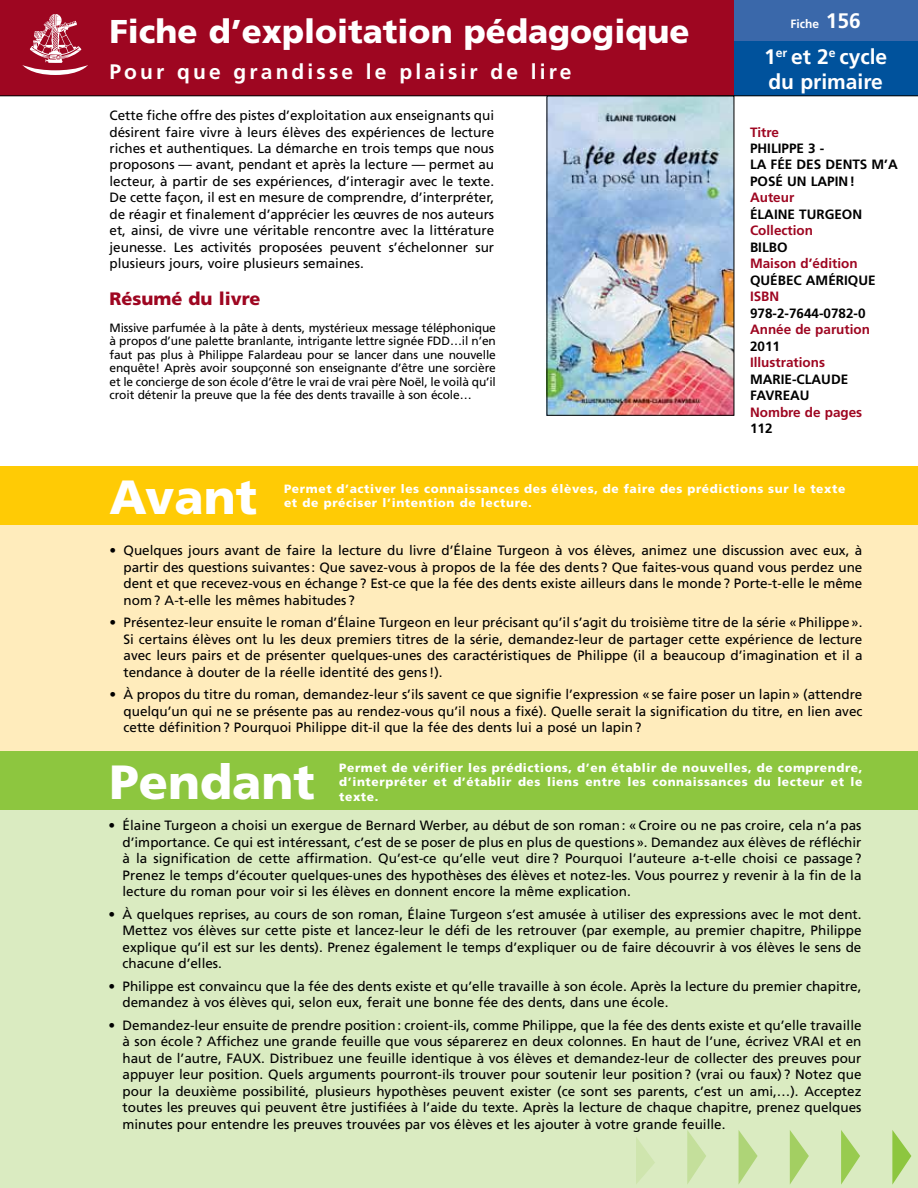
<style>
.page{position:relative;width:918px;height:1188px;background:#fff}
.page>*{position:absolute;margin:0;border:0;box-sizing:border-box;transform-origin:0 0}
.t1{font:900 48px "Frutiger";color:#fff}
.t2{font:900 33px "Frutiger";color:#fff}
.t3{font:700 21px "Frutiger";letter-spacing:.15em;color:#fff}
.t4{font:700 21px/25.2px "Frutiger";color:#fff}
.t5{font:900 18px "Frutiger";color:#9e0621}
.t6{font:13.5px/16.5px "Frutiger";color:#000;text-align:justify}
.t7{font:700 13.5px/16.5px "Frutiger";color:#000}
.t8{font:700 13.5px "Frutiger";color:#9e0621}
.t9{font:12px/13.5px "Frutiger";letter-spacing:-.01em;color:#000;text-align:justify}
.t10{font:900 12px/14.4px "Frutiger";letter-spacing:.05em;color:#fff}
.t11{font:700 12px "Frutiger";color:#fff}
.s1{font-size:21px}
</style>
<div class="page">
<div style="left:729px;top:12px;width:189px;height:84px;background:#00529c"></div>
<div style="left:729px;top:0;width:189px;height:40px;background:#3a68aa"></div>
<div style="left:0;top:0;width:733px;height:96px;background:#9e0621"></div>
<svg style="left:22px;top:14px;width:66px;height:61px"></svg>
<hr style="left:0;top:96px;width:918px;height:1px;background:#000">
<div style="left:0;top:734px;width:918px;height:454px;background:#daebc1"></div>
<div style="left:0;top:493px;width:918px;height:306px;background:#ffecbc"></div>
<svg style="left:636px;top:1137px;width:19px;height:47px"></svg>
<svg style="left:687px;top:1130px;width:19px;height:54px"></svg>
<svg style="left:739px;top:1131px;width:19px;height:53px"></svg>
<svg style="left:790px;top:1130px;width:19px;height:54px"></svg>
<svg style="left:841px;top:1130px;width:19px;height:55px"></svg>
<svg style="left:892px;top:1130px;width:19px;height:55px"></svg>
<div style="left:0;top:466px;width:918px;height:59px;background:#ffcb05"></div>
<div style="left:0;top:752px;width:918px;height:58px;background:#8dc63f"></div>
<img style="left:549px;top:98px;width:183px;height:316px">
<h2 class="t2" style="left:110px;top:11px;width:582px">Fiche d’exploitation pédagogique</h2>
<h3 class="t3" style="left:110px;top:59px;width:463px">Pour que grandisse le plaisir de lire</h3>
<p class="t6" style="left:110px;top:107px;width:386px">Cette fiche offre des pistes d’exploitation aux enseignants qui désirent faire vivre à leurs élèves des expériences de lecture riches et authentiques. La démarche en trois temps que nous proposons — avant, pendant et après la lecture — permet au lecteur, à partir de ses expériences, d’interagir avec le texte.<br>De cette façon, il est en mesure de comprendre, d’interpréter, de réagir et finalement d’apprécier les œuvres de nos auteurs et, ainsi, de vivre une véritable rencontre avec la littérature jeunesse. Les activités proposées peuvent s’échelonner sur plusieurs jours, voire plusieurs semaines.</p>
<h3 class="t5" style="left:110px;top:288px;width:152px">Résumé du livre</h3>
<p class="t9" style="left:110px;top:321px;width:388px">Missive parfumée à la pâte à dents, mystérieux message téléphonique à propos d’une palette branlante, intrigante lettre signée FDD…il n’en faut pas plus à Philippe Falardeau pour se lancer dans une nouvelle enquête! Après avoir soupçonné son enseignante d’être une sorcière et le concierge de son école d’être le vrai de vrai père Noël, le voilà qu’il croit détenir la preuve que la fée des dents travaille à son école…</p>
<p class="t11" style="left:791px;top:17px;width:72px">Fiche <span class="s1">156</span></p>
<h3 class="t4" style="left:764px;top:43px;width:125px">1<sup>er</sup> et 2<sup>e</sup> cycle du primaire</h3>
<p class="t8" style="left:750px;top:124px;width:31px">Titre</p>
<p class="t7" style="left:750px;top:140px;width:147px">Philippe 3 -<br>La fée des dents m’a posé un lapin!</p>
<p class="t8" style="left:750px;top:190px;width:46px">Auteur</p>
<p class="t7" style="left:750px;top:206px;width:114px">Élaine Turgeon</p>
<p class="t8" style="left:750px;top:223px;width:65px">Collection</p>
<p class="t7" style="left:750px;top:239px;width:39px">Bilbo</p>
<p class="t8" style="left:750px;top:256px;width:109px">Maison d’édition</p>
<p class="t7" style="left:750px;top:272px;width:61px">QUÉBEC AMÉRI</p>
<p class="t7" style="left:848px;top:272px;width:20px">QUE</p>
<p class="t8" style="left:750px;top:289px;width:25px">ISBN</p>
<p class="t7" style="left:750px;top:305px;width:117px">978-2-7644-0782-0</p>
<p class="t8" style="left:750px;top:322px;width:122px">Année de parution</p>
<p class="t7" style="left:750px;top:338px;width:32px">2011</p>
<p class="t8" style="left:750px;top:355px;width:77px">Illustrations</p>
<p class="t7" style="left:750px;top:371px;width:100px">Marie-Claude<br>Favreau</p>
<p class="t8" style="left:750px;top:404px;width:114px">Nombre de pages</p>
<p class="t7" style="left:750px;top:420px;width:24px">112</p>
<h1 class="t1" style="left:110px;top:468px;width:149px">Avant</h1>
<p class="t10" style="left:284px;top:481px;width:563px">Permet d’activer les connaissances des élèves, de faire des prédictions sur le texte et de préciser l’intention de lecture.</p>
<p class="t6" style="left:124px;top:542px;width:740px;text-indent:-14px">• Quelques jours avant de faire la lecture du livre d’Élaine Turgeon à vos élèves, animez une discussion avec eux, à partir des questions suivantes: Que savez-vous à propos de la fée des dents ? Que faites-vous quand vous perdez une dent et que recevez-vous en échange? Est-ce que la fée des dents existe ailleurs dans le monde? Porte-t-elle le même nom? A-t-elle les mêmes habitudes?</p>
<p class="t6" style="left:124px;top:614px;width:741px;text-indent:-14px">• Présentez-leur ensuite le roman d’Élaine Turgeon en leur précisant qu’il s’agit du troisième titre de la série «Philippe».<br>Si certains élèves ont lu les deux premiers titres de la série, demandez-leur de partager cette expérience de lecture avec leurs pairs et de présenter quelques-unes des caractéristiques de Philippe (il a beaucoup d’imagination et il a tendance à douter de la réelle identité des gens!).</p>
<p class="t6" style="left:124px;top:686px;width:741px;text-indent:-14px">• À propos du titre du roman, demandez-leur s’ils savent ce que signifie l’expression «se faire poser un lapin» (attendre quelqu’un qui ne se présente pas au rendez-vous qu’il nous a fixé). Quelle serait la signification du titre, en lien avec cette définition? Pourquoi Philippe dit-il que la fée des dents lui a posé un lapin?</p>
<h1 class="t1" style="left:110px;top:754px;width:207px">Pendant</h1>
<p class="t10" style="left:339px;top:760px;width:525px;text-align:justify">Permet de vérifier les prédictions, d’en établir de nouvelles, de comprendre, d’interpréter et d’établir des liens entre les connaissances du lecteur et le texte.</p>
<p class="t6" style="left:123px;top:817px;width:740px;text-indent:-14px">• Élaine Turgeon a choisi un exergue de Bernard Werber, au début de son roman: «Croire ou ne pas croire, cela n’a pas d’importance. Ce qui est intéressant, c’est de se poser de plus en plus de questions». Demandez aux élèves de réfléchir à la signification de cette affirmation. Qu’est-ce qu’elle veut dire? Pourquoi l’auteure a-t-elle choisi ce passage?<br>Prenez le temps d’écouter quelques-unes des hypothèses des élèves et notez-les. Vous pourrez y revenir à la fin de la lecture du roman pour voir si les élèves en donnent encore la même explication.</p>
<p class="t6" style="left:123px;top:906px;width:741px;text-indent:-14px">• À quelques reprises, au cours de son roman, Élaine Turgeon s’est amusée à utiliser des expressions avec le mot dent.<br>Mettez vos élèves sur cette piste et lancez-leur le défi de les retrouver (par exemple, au premier chapitre, Philippe explique qu’il est sur les dents). Prenez également le temps d’expliquer ou de faire découvrir à vos élèves le sens de chacune d’elles.</p>
<p class="t6" style="left:123px;top:978px;width:741px;text-indent:-14px">• Philippe est convaincu que la fée des dents existe et qu’elle travaille à son école. Après la lecture du premier chapitre, demandez à vos élèves qui, selon eux, ferait une bonne fée des dents, dans une école.</p>
<p class="t6" style="left:123px;top:1017px;width:741px;text-indent:-14px">• Demandez-leur ensuite de prendre position: croient-ils, comme Philippe, que la fée des dents existe et qu’elle travaille à son école? Affichez une grande feuille que vous séparerez en deux colonnes. En haut de l’une, écrivez VRAI et en haut de l’autre, FAUX. Distribuez une feuille identique à vos élèves et demandez-leur de collecter des preuves pour appuyer leur position. Quels arguments pourront-ils trouver pour soutenir leur position? (vrai ou faux) ? Notez que pour la deuxième possibilité, plusieurs hypothèses peuvent exister (ce sont ses parents, c’est un ami,…). Acceptez toutes les preuves qui peuvent être justifiées à l’aide du texte. Après la lecture de chaque chapitre, prenez quelques minutes pour entendre les preuves trouvées par vos élèves et les ajouter à votre grande feuille.</p>
</div>
